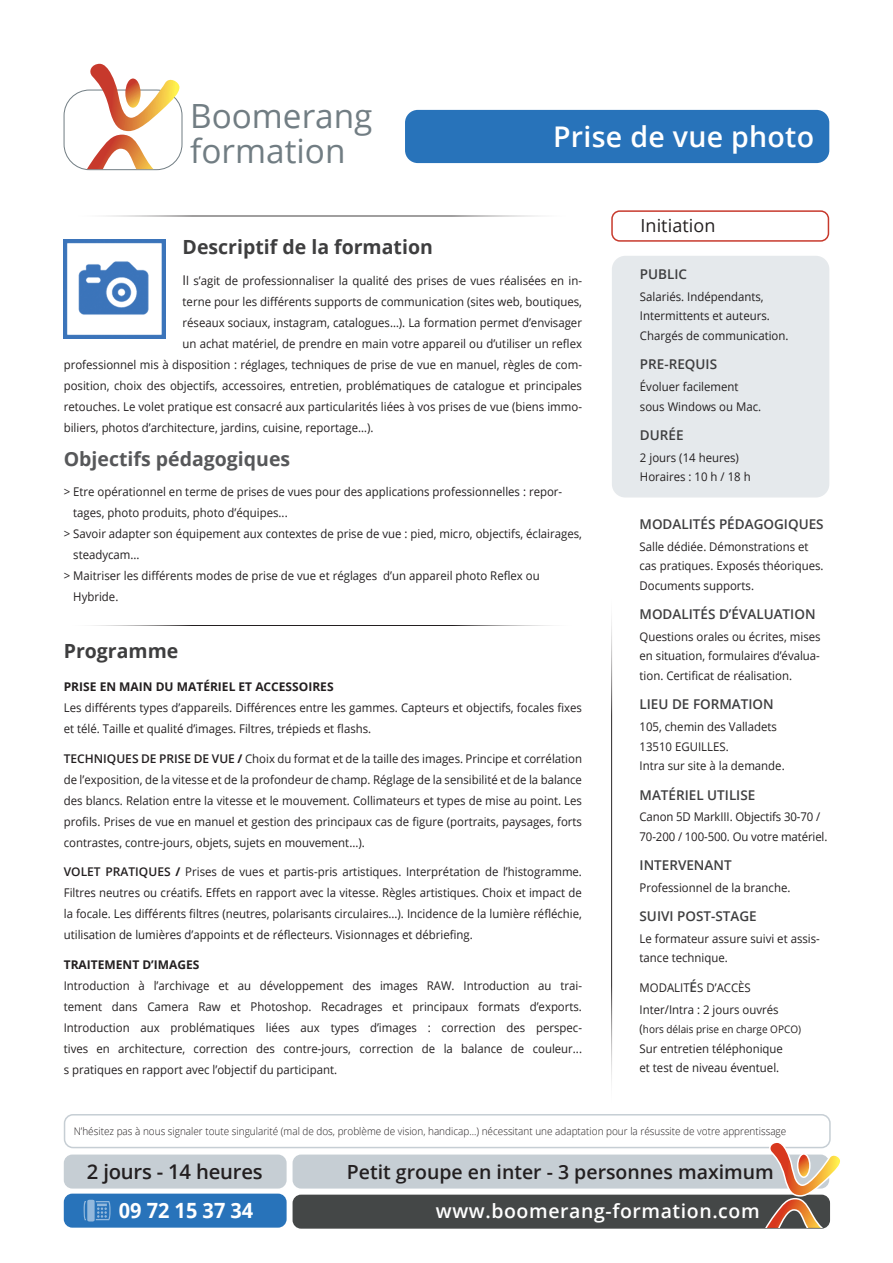
<style>
.page{position:relative;width:893px;height:1263px;background:#fff}
.page>*{position:absolute;margin:0;border:0;box-sizing:border-box;transform-origin:0 0}
.t1{font:33.3px/35px "Open Sans";color:#717d83}
.t2{font:600 28.5px "Open Sans";letter-spacing:.01em;color:#fff}
.t3{font:700 21px "Open Sans";color:#fff;scale:.95 1}
.t4{font:600 20.25px "Open Sans";letter-spacing:-.01em;color:#231f20}
.t5{font:600 19.5px "Open Sans";color:#231f20}
.t6{font:700 19.5px "Open Sans";color:#3e3e3f}
.t7{font:600 19.5px "Open Sans";letter-spacing:.03em;color:#fff}
.t8{font:700 19.5px "Open Sans";color:#57585a}
.t9{font:18px "Open Sans";letter-spacing:.005em;color:#231f20}
.t10{font:600 13.5px "Open Sans";color:#3e3e3f}
.t11{font:12px/19.5px "Open Sans";color:#231f20;scale:.95 1}
.t12{font:700 12px "Open Sans";color:#231f20}
.t13{font:300 10.5px "Open Sans";color:#231f20;scale:.95 1}
.t14{font:10.5px "Open Sans";color:#231f20;scale:.95 1}
.s1{font-size:13.5px}
.s2{font-weight:600}
.s3{font-weight:700}
.s4{font-weight:600;font-size:13.5px;color:#3e3e3f}
.s5{font-size:12px}
</style>
<div class="page">
<div style="left:613px;top:257px;width:216px;height:240px;background:#e5e9ec;border-radius:13px"></div>
<div style="left:612px;top:256px;width:217px;height:241px;border:2px solid #c6ced4;border-radius:13px"></div>
<div style="left:611px;top:210px;width:218px;height:32px;border:2px solid #c7392c;border-radius:8px"></div>
<div style="left:293px;top:1194px;width:537px;height:35px;background:#444747;border-radius:9px"></div>
<div style="left:64px;top:1193px;width:223px;height:34px;background:#2873ba;border-radius:9px"></div>
<svg style="left:83px;top:1200px;width:28px;height:21px"></svg>
<hr style="left:611px;top:587px;width:1px;height:527px;background:#231f20">
<div style="left:293px;top:1154px;width:536px;height:34px;background:#c6ced4;border-radius:9px"></div>
<div style="left:64px;top:90px;width:118px;height:80px;border:1px solid #717d83;border-radius:25px"></div>
<svg style="left:87px;top:64px;width:92px;height:105px"></svg>
<div style="left:64px;top:1114px;width:767px;height:34px;border:2px solid #c6ced4;border-radius:9px"></div>
<svg style="left:765px;top:1141px;width:75px;height:87px"></svg>
<div style="left:797px;top:1153px;width:14px;height:25px;border:1px solid #fff;border-radius:50%"></div>
<div style="left:64px;top:1154px;width:223px;height:34px;background:#c6ced4;border-radius:9px"></div>
<div style="left:405px;top:110px;width:424px;height:53px;background:#2873ba;border-radius:13px"></div>
<hr style="left:64px;top:216px;width:516px;height:1px;background:#231f20">
<hr style="left:64px;top:625px;width:516px;height:1px;background:#231f20">
<img style="left:64px;top:240px;width:102px;height:99px">
<h1 class="t1" style="left:190px;top:98px;width:184px">Boomerang formation</h1>
<h2 class="t2" style="left:553px;top:117px;width:262px">Prise de vue photo</h2>
<h3 class="t9" style="left:640px;top:214px;width:77px">Initiation</h3>
<h3 class="t6" style="left:183px;top:233px;width:252px">Descriptif de la formation</h3>
<p class="t11" style="left:183px;top:271px;width:422px"><span class="s1">I</span>l s’agit de professionnaliser la qualité des prises de vues réalisées en in-</p>
<p class="t11" style="left:183px;top:292px;width:422px">terne pour les différents supports de communication (sites web, boutiques,</p>
<p class="t11" style="left:183px;top:313px;width:422px">réseaux sociaux, instagram, catalogues…). La formation permet d’envisager</p>
<p class="t11" style="left:183px;top:334px;width:422px">un achat matériel, de prendre en main votre appareil ou d’utiliser un reflex</p>
<p class="t11" style="left:64px;top:355px;width:547px">professionnel mis à disposition : réglages, techniques de prise de vue en manuel, règles de com-</p>
<p class="t11" style="left:64px;top:376px;width:547px">position, choix des objectifs, accessoires, entretien, problématiques de catalogue et principales</p>
<p class="t11" style="left:64px;top:397px;width:547px">retouches. Le volet pratique est consacré aux particularités liées à vos prises de vue (biens immo-</p>
<p class="t11" style="left:64px;top:418px;width:327px">biliers, photos d’architecture, jardins, cuisine, reportage…).</p>
<h3 class="t8" style="left:64px;top:445px;width:228px">Objectifs pédagogiques</h3>
<p class="t11" style="left:64px;top:481px;width:526px">&gt; Etre opérationnel en terme de prises de vues pour des applications professionnelles : repor-</p>
<p class="t11" style="left:73px;top:502px;width:227px">tages, photo produits, photo d’équipes...</p>
<p class="t11" style="left:64px;top:523px;width:547px">&gt; Savoir adapter son équipement aux contextes de prise de vue : pied, micro, objectifs, éclairages,</p>
<p class="t11" style="left:73px;top:544px;width:71px">steadycam...</p>
<p class="t11" style="left:64px;top:565px;width:502px">&gt; Maitriser les différents modes de prise de vue et réglages d’un appareil photo Reflex ou</p>
<p class="t11" style="left:73px;top:586px;width:49px">Hybride.</p>
<h3 class="t6" style="left:64px;top:637px;width:116px">Programme</h3>
<p class="t12" style="left:64px;top:678px;width:271px">PRISE EN MAIN DU MATÉRIEL ET ACCESSOIRES</p>
<p class="t11" style="left:64px;top:697px;width:547px;line-height:21px">Les différents types d’appareils. Différences entre les gammes. Capteurs et objectifs, focales fixes et télé. Taille et qualité d’images. Filtres, trépieds et flashs.</p>
<p class="t11" style="left:64px;top:748px;width:547px;line-height:21px;text-align:justify"><span class="s2">TECHNIQUES DE PRISE DE VUE</span> <span class="s3">/</span> Choix du format et de la taille des images. Principe et corrélation de l’exposition, de la vitesse et de la profondeur de champ. Réglage de la sensibilité et de la balance des blancs. Relation entre la vitesse et le mouvement. Collimateurs et types de mise au point. Les profils. Prises de vue en manuel et gestion des principaux cas de figure (portraits, paysages, forts contrastes, contre-jours, objets, sujets en mouvement...).</p>
<p class="t11" style="left:64px;top:861px;width:547px;line-height:21px;text-align:justify"><span class="s2">VOLET PRATIQUES</span> <span class="s3">/</span> Prises de vues et partis-pris artistiques. Interprétation de l’histogramme.<br>Filtres neutres ou créatifs. Effets en rapport avec la vitesse. Règles artistiques. Choix et impact de la focale. Les différents filtres (neutres, polarisants circulaires...). Incidence de la lumière réfléchie, utilisation de lumières d’appoints et de réflecteurs. Visionnages et débriefing.</p>
<p class="t12" style="left:64px;top:956px;width:137px">TRAITEMENT D’IMAGES</p>
<p class="t11" style="left:64px;top:975px;width:547px;line-height:21px;text-align:justify">Introduction à l’archivage et au développement des images RAW. Introduction au trai&shy;tement dans Camera Raw et Photoshop. Recadrages et principaux formats d’exports.<br>Introduction aux problématiques liées aux types d’images : correction des perspec&shy;tives en architecture, correction des contre-jours, correction de la balance de couleur... s pratiques en rapport avec l’objectif du participant.</p>
<p class="t10" style="left:640px;top:265px;width:49px">PUBLIC</p>
<p class="t11" style="left:640px;top:286px;width:158px">Salariés. Indépendants,<br>Intermittents et auteurs.<br>Chargés de communication.</p>
<p class="t10" style="left:640px;top:355px;width:79px">PRE-REQUIS</p>
<p class="t11" style="left:640px;top:377px;width:129px">Évoluer facilement sous Windows ou Mac.</p>
<p class="t10" style="left:640px;top:426px;width:45px">DURÉE</p>
<p class="t11" style="left:640px;top:447px;width:118px">2 jours (14 heures)<br>Horaires : 10 h / 18 h</p>
<p class="t10" style="left:639px;top:515px;width:186px">MODALITÉS PÉDAGOGIQUES</p>
<p class="t11" style="left:639px;top:536px;width:195px">Salle dédiée. Démonstrations et cas pratiques. Exposés théoriques.<br>Documents supports.</p>
<p class="t10" style="left:639px;top:605px;width:178px">MODALITÉS D’ÉVALUATION</p>
<p class="t11" style="left:639px;top:626px;width:192px;text-align:justify">Questions orales ou écrites, mises en situation, formulaires d’évalua&shy;tion. Certificat de réalisation.</p>
<p class="t10" style="left:639px;top:695px;width:136px">LIEU DE FORMATION</p>
<p class="t11" style="left:639px;top:717px;width:154px">105, chemin des Valladets<br>13510 EGUILLES.<br>Intra sur site à la demande.</p>
<p class="t10" style="left:639px;top:785px;width:117px">MATÉRIEL UTILISE</p>
<p class="t11" style="left:639px;top:807px;width:199px">Canon 5D MarkIII. Objectifs 30-70 /<br>70-200 / 100-500. Ou votre matériel.</p>
<p class="t10" style="left:639px;top:856px;width:94px">INTERVENANT</p>
<p class="t11" style="left:639px;top:877px;width:160px">Professionnel de la branche.</p>
<p class="t10" style="left:639px;top:907px;width:119px">SUIVI POST-STAGE</p>
<p class="t11" style="left:639px;top:928px;width:191px">Le formateur assure suivi et assis&shy;tance technique.</p>
<p class="t11" style="left:639px;top:976px;width:148px;line-height:21.6px">MODALIT<span class="s4">É</span>S D’ACCÈS<br>Inter/Intra : 2 jours ouvrés</p>
<p class="t14" style="left:639px;top:1022px;width:172px"><span class="s5">(</span>hors délais prise en charge OPCO)</p>
<p class="t11" style="left:639px;top:1038px;width:152px">Sur entretien téléphonique et test de niveau éventuel.</p>
<p class="t13" style="left:74px;top:1124px;width:751px">N’hésitez pas à nous signaler toute singularité (mal de dos, problème de vision, handicap...) nécessitant une adaptation pour la résussite de votre apprentissage</p>
<h3 class="t4" style="left:87px;top:1158px;width:177px">2 jours - 14 heures</h3>
<h3 class="t5" style="left:347px;top:1158px;width:429px">Petit groupe en inter - 3 personnes maximum</h3>
<h3 class="t3" style="left:119px;top:1195px;width:143px">09 72 15 37 34</h3>
<h3 class="t7" style="left:436px;top:1197px;width:325px">www.boomerang-formation.com</h3>
</div>
